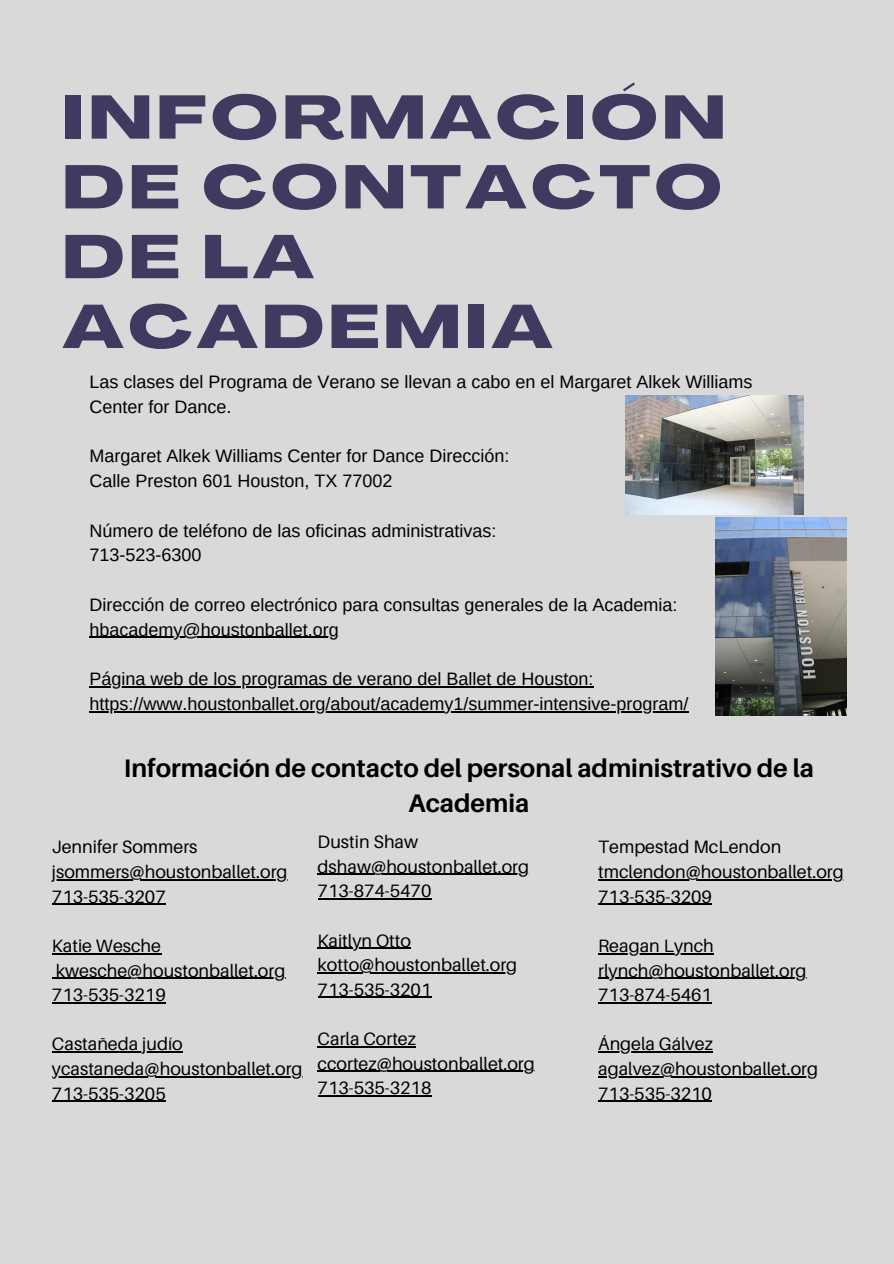
<style>
.page{position:relative;width:894px;height:1264px;background:#fff}
.page>*{position:absolute;margin:0;border:0;box-sizing:border-box;transform-origin:0 0}
.t1{font:800 60.45px/69.8px "Agrandir Grand";letter-spacing:.07em;color:#41395f}
.t2{font:700 25.35px/34.7px "Aileron";color:#000;text-align:center}
.t3{font:18px/24.8px "Arimo";color:#000}
.t4{font:17.85px/24.6px "Aileron";color:#000}
</style>
<div class="page">
<div style="left:0;top:0;width:893px;height:1263px;background:#d9d9d9"></div>
<hr style="left:89px;top:636px;width:249px;height:2px;background:#000">
<hr style="left:89px;top:686px;width:504px;height:1px;background:#000">
<hr style="left:89px;top:711px;width:599px;height:1px;background:#000">
<img style="left:715px;top:518px;width:131px;height:198px">
<img style="left:625px;top:395px;width:178px;height:119px">
<hr style="left:52px;top:879px;width:235px;height:1px;background:#000">
<hr style="left:52px;top:903px;width:114px;height:1px;background:#000">
<hr style="left:52px;top:953px;width:109px;height:1px;background:#000">
<hr style="left:56px;top:977px;width:229px;height:1px;background:#000">
<hr style="left:52px;top:1002px;width:114px;height:1px;background:#000">
<hr style="left:52px;top:1051px;width:131px;height:1px;background:#000">
<hr style="left:52px;top:1076px;width:250px;height:1px;background:#000">
<hr style="left:52px;top:1100px;width:114px;height:1px;background:#000">
<hr style="left:317px;top:873px;width:212px;height:1px;background:#000">
<hr style="left:317px;top:898px;width:114px;height:1px;background:#000">
<hr style="left:317px;top:947px;width:94px;height:1px;background:#000">
<hr style="left:317px;top:972px;width:200px;height:1px;background:#000">
<hr style="left:317px;top:996px;width:114px;height:2px;background:#000">
<hr style="left:317px;top:1046px;width:99px;height:1px;background:#000">
<hr style="left:317px;top:1070px;width:217px;height:1px;background:#000">
<hr style="left:317px;top:1095px;width:114px;height:1px;background:#000">
<hr style="left:598px;top:879px;width:245px;height:1px;background:#000">
<hr style="left:598px;top:903px;width:113px;height:1px;background:#000">
<hr style="left:598px;top:953px;width:115px;height:1px;background:#000">
<hr style="left:598px;top:977px;width:208px;height:1px;background:#000">
<hr style="left:598px;top:1002px;width:113px;height:1px;background:#000">
<hr style="left:598px;top:1051px;width:114px;height:1px;background:#000">
<hr style="left:598px;top:1076px;width:219px;height:1px;background:#000">
<hr style="left:598px;top:1100px;width:113px;height:1px;background:#000">
<p class="t1" style="left:62px;top:89px;width:664px">INFORMACIÓN<br>DE CONTACTO<br>DE LA<br>ACADEMIA</p>
<h1 class="t3" style="left:89px;top:369px;width:664px">Las clases del Programa de Verano se llevan a cabo en el Margaret Alkek Williams<br>Center for Dance.</h1>
<p class="t3" style="left:89px;top:443px;width:421px">Margaret Alkek Williams Center for Dance Dirección:</p>
<p class="t3" style="left:89px;top:468px;width:304px">Calle Preston 601 Houston, TX 77002</p>
<p class="t3" style="left:89px;top:518px;width:408px">Número de teléfono de las oficinas administrativas:</p>
<p class="t3" style="left:89px;top:542px;width:113px">713-523-6300</p>
<p class="t3" style="left:89px;top:592px;width:589px">Dirección de correo electrónico para consultas generales de la Academia:</p>
<p class="t3" style="left:89px;top:617px;width:251px">hbacademy@houstonballet.org</p>
<p class="t3" style="left:89px;top:666px;width:505px">Página web de los programas de verano del Ballet de Houston:</p>
<p class="t3" style="left:89px;top:691px;width:600px">https://www.houstonballet.org/about/academy1/summer-intensive-program/</p>
<p class="t2" style="left:124px;top:750px;width:691px">Información de contacto del personal administrativo de la<br>Academia</p>
<p class="t4" style="left:317px;top:829px;width:102px">Dustin Shaw</p>
<p class="t4" style="left:317px;top:853px;width:213px">dshaw@houstonballet.org</p>
<p class="t4" style="left:317px;top:878px;width:115px">713-874-5470</p>
<p class="t4" style="left:317px;top:927px;width:95px">Kaitlyn Otto</p>
<p class="t4" style="left:317px;top:952px;width:201px">kotto@houstonballet.org</p>
<p class="t4" style="left:317px;top:976px;width:115px">713-535-3201</p>
<p class="t4" style="left:317px;top:1026px;width:100px">Carla Cortez</p>
<p class="t4" style="left:317px;top:1050px;width:219px">ccortez@houstonballet.org</p>
<p class="t4" style="left:317px;top:1075px;width:115px">713-535-3218</p>
<h2 class="t4" style="left:52px;top:834px;width:147px">Jennifer Sommers</h2>
<p class="t4" style="left:52px;top:859px;width:237px">jsommers@houstonballet.org</p>
<p class="t4" style="left:52px;top:883px;width:115px">713-535-3207</p>
<p class="t4" style="left:52px;top:933px;width:110px">Katie Wesche</p>
<p class="t4" style="left:52px;top:957px;width:235px">kwesche@houstonballet.org<br>713-535-3219</p>
<p class="t4" style="left:52px;top:1031px;width:132px">Castañeda judío</p>
<p class="t4" style="left:52px;top:1056px;width:252px">ycastaneda@houstonballet.org</p>
<p class="t4" style="left:52px;top:1080px;width:115px">713-535-3205</p>
<p class="t4" style="left:598px;top:834px;width:184px">Tempestad McLendon</p>
<p class="t4" style="left:598px;top:859px;width:247px">tmclendon@houstonballet.org</p>
<p class="t4" style="left:598px;top:883px;width:115px">713-535-3209</p>
<p class="t4" style="left:598px;top:933px;width:117px">Reagan Lynch</p>
<p class="t4" style="left:598px;top:957px;width:210px">rlynch@houstonballet.org<br>713-874-5461</p>
<p class="t4" style="left:598px;top:1031px;width:116px">Ángela Gálvez</p>
<p class="t4" style="left:598px;top:1056px;width:221px">agalvez@houstonballet.org</p>
<p class="t4" style="left:598px;top:1080px;width:115px">713-535-3210</p>
</div>
